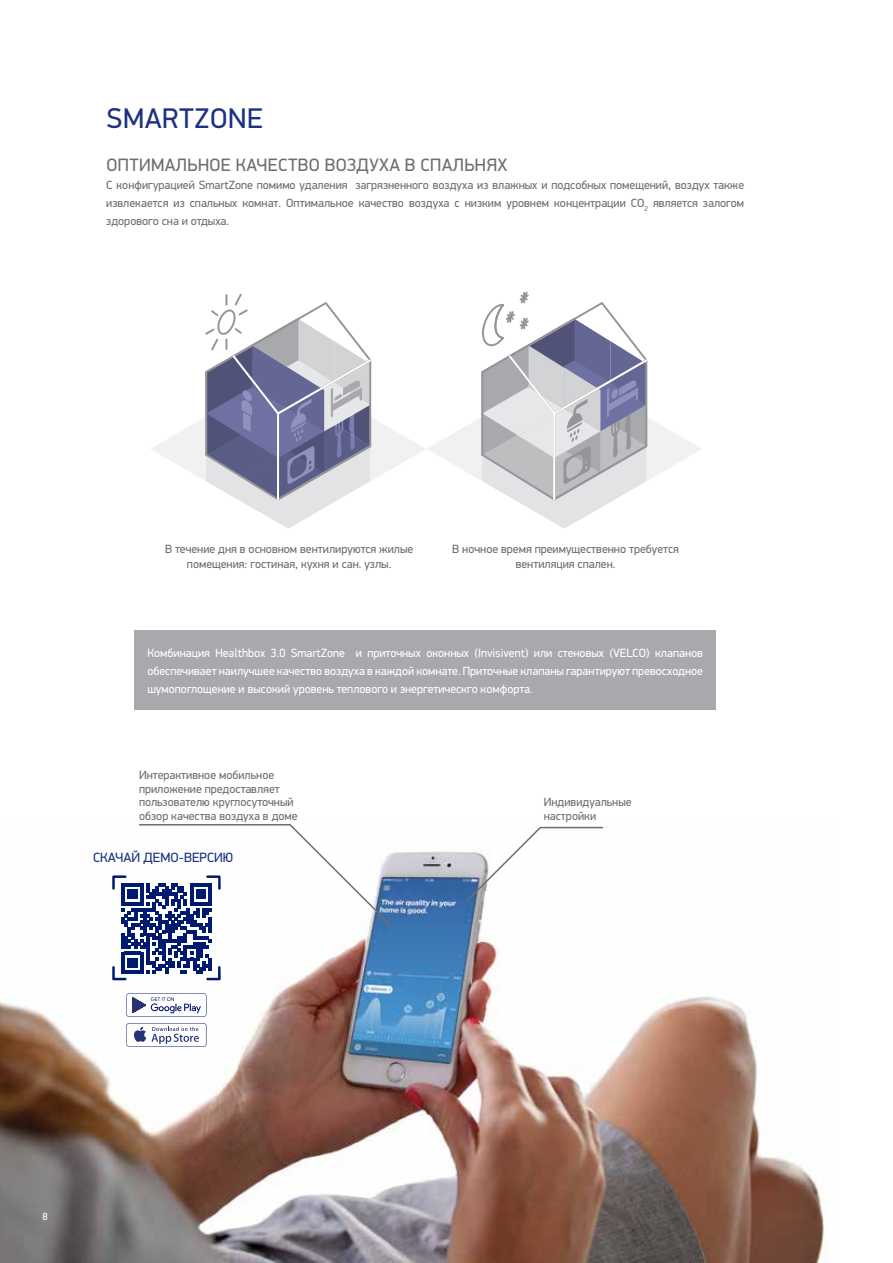
<style>
.page{position:relative;width:893px;height:1263px;background:#fff}
.page>*{position:absolute;margin:0;border:0;box-sizing:border-box;transform-origin:0 0}
.t1{font:28.5px "PF Din Display Pro";letter-spacing:.02em;color:#1b3281}
.t2{font:18px "PF Din Display Pro";letter-spacing:.02em;color:#6d6e71}
.t3{font:13.5px "PF Din Display Pro";color:#1b3281}
.t4{font:12px/13.5px "PF Din Display Pro";color:#6d6e71;text-align:center}
.t5{font:12px/18px "PF Din Display Pro";color:#fff;text-align:justify}
.t6{font:10.5px "PF Din Display Pro";color:#fff}
</style>
<div class="page">
<svg style="left:151px;top:291px;width:550px;height:238px"></svg>
<img style="left:0;top:851px;width:827px;height:412px">
<svg style="left:465px;top:826px;width:139px;height:77px"></svg>
<div style="left:135px;top:631px;width:581px;height:79px;background:#a7a9ac"></div>
<svg style="left:126px;top:1023px;width:80px;height:24px"></svg>
<svg style="left:126px;top:993px;width:80px;height:24px"></svg>
<svg style="left:112px;top:824px;width:281px;height:156px"></svg>
<h1 class="t1" style="left:107px;top:101px;width:158px">SmartZone</h1>
<h2 class="t2" style="left:106px;top:154px;width:402px">ОПТИМАЛЬНОЕ КАЧЕСТВО ВОЗДУХА В СПАЛЬНЯХ</h2>
<p class="t4" style="left:106px;top:176px;width:639px;line-height:18px;text-align:justify">С конфигурацией SmartZone помимо удаления загрязненного воздуха из влажных и подсобных помещений, воздух также извлекается из спальных комнат. Оптимальное качество воздуха с низким уровнем концентрации CO <sub>2</sub> является залогом здорового сна и отдыха.</p>
<p class="t4" style="left:165px;top:541px;width:250px;line-height:15px">В течение дня в основном вентилируются жилые помещения: гостиная, кухня и сан. узлы.</p>
<p class="t4" style="left:452px;top:541px;width:228px;line-height:15px">В ночное время преимущественно требуется вентиляция спален.</p>
<p class="t5" style="left:147px;top:644px;width:557px">Комбинация Healthbox 3.0 SmartZone и приточных оконных (Invisivent) или стеновых (VELCO) клапанов обеспечивает наилучшее качество воздуха в каждой комнате. Приточные клапаны гарантируют превосходное шумопоглощение и высокий уровень теплового и энергетическго комфорта.</p>
<p class="t4" style="left:139px;top:768px;width:160px;text-align:left">Интерактивное мобильное приложение предоставляет пользователю круглосуточный обзор качества воздуха в доме</p>
<p class="t3" style="left:93px;top:849px;width:142px">СКАЧАЙ ДЕМО-ВЕРСИЮ</p>
<p class="t4" style="left:544px;top:795px;width:89px;text-align:left">Индивидуальные настройки</p>
<p class="t6" style="left:43px;top:1210px;width:7px">8</p>
</div>
